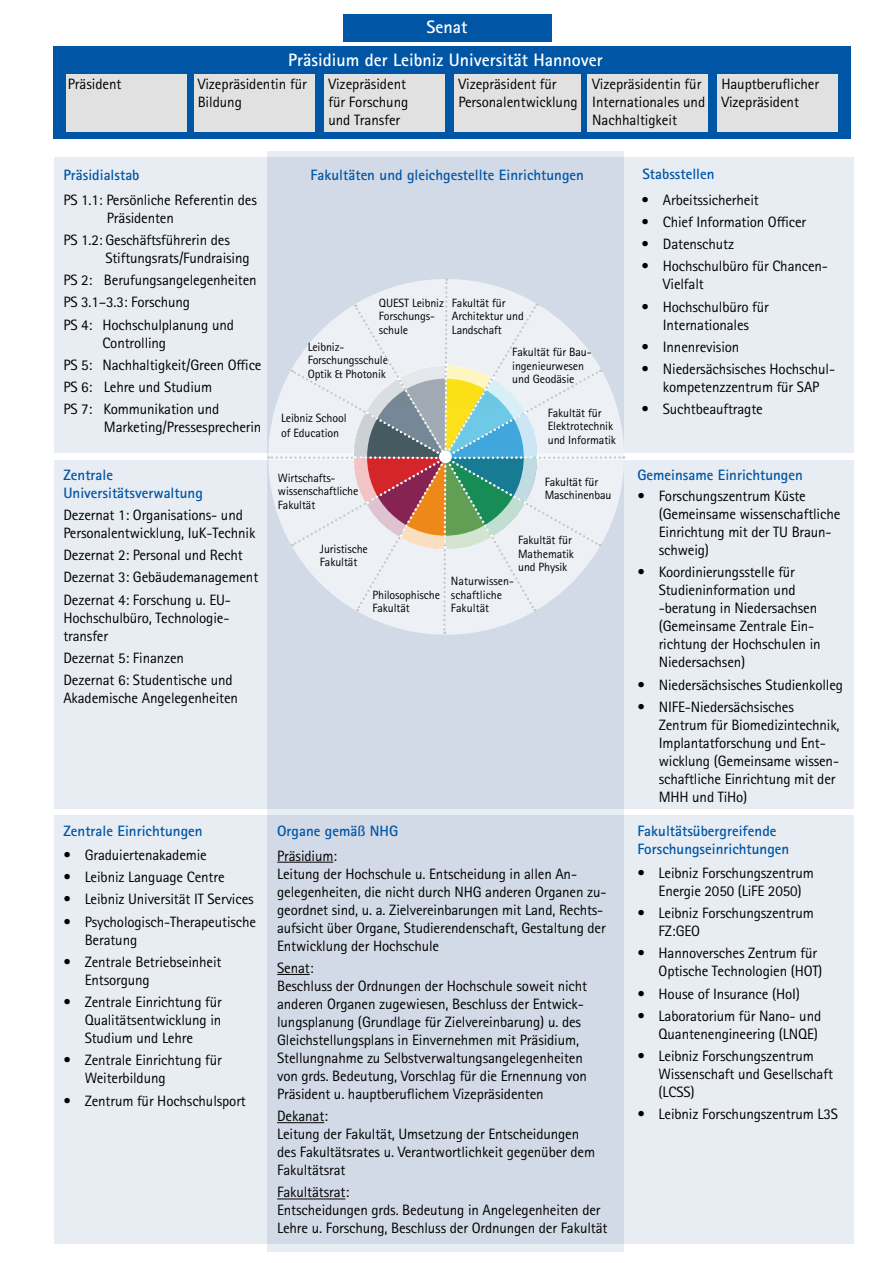
<style>
.page{position:relative;width:893px;height:1263px;background:#fff}
.page>*{position:absolute;margin:0;border:0;box-sizing:border-box;transform-origin:0 0}
.t1{font:700 18px "Rotis Sans Serif Std";color:#fff}
.t2{font:15px/18px "Rotis Sans Serif Std";letter-spacing:-.01em;color:#000}
.t3{font:700 15px/18px "Rotis Sans Serif Std";color:#0056a5}
.t4{font:12px/13.5px "Rotis Sans Serif Std";letter-spacing:-.01em;color:#000}
</style>
<div class="page">
<div style="left:54px;top:815px;width:800px;height:429px;background:#e8ecf3"></div>
<div style="left:54px;top:158px;width:800px;height:295px;background:#e8ecf3"></div>
<div style="left:54px;top:460px;width:800px;height:349px;background:#e8ecf3"></div>
<div style="left:53px;top:47px;width:797px;height:92px;background:#0056a5"></div>
<div style="left:268px;top:151px;width:356px;height:1100px;background:#d3dae7"></div>
<div style="left:588px;top:74px;width:120px;height:57px;background:#e1e1e1"></div>
<div style="left:717px;top:74px;width:121px;height:57px;background:#e1e1e1"></div>
<div style="left:454px;top:74px;width:127px;height:57px;background:#e1e1e1"></div>
<div style="left:324px;top:74px;width:121px;height:57px;background:#e1e1e1"></div>
<div style="left:195px;top:74px;width:120px;height:57px;background:#e1e1e1"></div>
<div style="left:66px;top:74px;width:120px;height:57px;background:#e1e1e1"></div>
<div style="left:343px;top:14px;width:208px;height:27px;background:#0056a5"></div>
<svg style="left:268px;top:278px;width:356px;height:356px"></svg>
<div style="left:439px;top:450px;width:13px;height:13px;background:#fff;border-radius:50%"></div>
<hr style="left:277px;top:862px;width:56px;height:1px;background:#000">
<hr style="left:277px;top:974px;width:33px;height:1px;background:#000">
<hr style="left:277px;top:1122px;width:47px;height:1px;background:#000">
<hr style="left:277px;top:1198px;width:68px;height:1px;background:#000">
<p class="t1" style="left:426px;top:16px;width:43px">Senat</p>
<p class="t2" style="left:68px;top:75px;width:55px">Präsident</p>
<p class="t1" style="left:288px;top:48px;width:316px">Präsidium der Leibniz Universität Hannover</p>
<p class="t2" style="left:198px;top:75px;width:111px">Vizepräsidentin für<br>Bildung</p>
<p class="t2" style="left:328px;top:75px;width:81px">Vizepräsident für Forschung und Transfer</p>
<p class="t2" style="left:458px;top:75px;width:121px">Vizepräsident für<br>Personalentwicklung</p>
<p class="t2" style="left:592px;top:75px;width:115px">Vizepräsidentin für<br>Internationales und<br>Nachhaltigkeit</p>
<p class="t2" style="left:721px;top:75px;width:99px">Hauptberuflicher<br>Vizepräsident</p>
<p class="t3" style="left:63px;top:166px;width:78px">Präsidialstab</p>
<p class="t3" style="left:642px;top:165px;width:74px">Stabsstellen</p>
<p class="t3" style="left:311px;top:166px;width:275px">Fakultäten und gleichgestellte Einrichtungen</p>
<p class="t2" style="left:107px;top:191px;width:152px;text-indent:-44px">PS 1.1: Persönliche Referentin des<br>Präsidenten</p>
<p class="t2" style="left:105px;top:231px;width:146px;text-indent:-42px">PS 1.2: Geschäftsführerin des<br>Stiftungsrats/Fundraising</p>
<p class="t2" style="left:63px;top:269px;width:195px;line-height:22.2px">PS 2: Berufungsangelegenheiten<br>PS 3.1–3.3: Forschung<br>PS 4: Hochschulplanung und</p>
<p class="t2" style="left:63px;top:331px;width:200px;line-height:22.2px;text-indent:39px">Controlling<br>PS 5: Nachhaltigkeit/Green Office<br>PS 6: Lehre und Studium<br>PS 7: Kommunikation und</p>
<p class="t2" style="left:104px;top:418px;width:159px">Marketing/Pressesprecherin</p>
<p class="t3" style="left:63px;top:466px;width:141px">Zentrale<br>Universitätsverwaltung</p>
<p class="t2" style="left:63px;top:506px;width:193px">Dezernat 1: Organisations- und<br>Personalentwicklung, IuK-Technik</p>
<p class="t2" style="left:63px;top:544px;width:196px;line-height:22.2px">Dezernat 2: Personal und Recht<br>Dezernat 3: Gebäudemanagement<br>Dezernat 4: Forschung u. EU-</p>
<p class="t2" style="left:63px;top:609px;width:166px">Hochschulbüro, Technologie&shy;transfer</p>
<p class="t2" style="left:63px;top:647px;width:171px;line-height:22.2px">Dezernat 5: Finanzen<br>Dezernat 6: Studentische und</p>
<p class="t2" style="left:63px;top:689px;width:176px">Akademische Angelegenheiten</p>
<p class="t4" style="left:379px;top:296px;width:66px">QUEST Leibniz<br>Forschungs&shy;schule</p>
<p class="t4" style="left:308px;top:340px;width:82px">Leibniz-<br>Forschungsschule<br>Optik &amp; Photonik</p>
<p class="t4" style="left:281px;top:411px;width:67px;line-height:14.4px">Leibniz School of Education</p>
<p class="t4" style="left:452px;top:296px;width:73px">Fakultät für<br>Architektur und<br>Landschaft</p>
<p class="t4" style="left:512px;top:345px;width:81px">Fakultät für Bau&shy;ingenieurwesen und Geodäsie</p>
<p class="t4" style="left:548px;top:406px;width:70px">Fakultät für<br>Elektrotechnik und Informatik</p>
<p class="t4" style="left:278px;top:471px;width:82px">Wirtschafts&shy;wissenschaftliche<br>Fakultät</p>
<p class="t4" style="left:320px;top:542px;width:49px">Juristische<br>Fakultät</p>
<p class="t4" style="left:545px;top:475px;width:68px">Fakultät für<br>Maschinenbau</p>
<p class="t4" style="left:518px;top:533px;width:57px">Fakultät für<br>Mathematik und Physik</p>
<p class="t4" style="left:373px;top:588px;width:69px">Philosophische<br>Fakultät</p>
<p class="t4" style="left:451px;top:575px;width:65px">Naturwissen&shy;schaftliche<br>Fakultät</p>
<p class="t3" style="left:63px;top:822px;width:141px">Zentrale Einrichtungen</p>
<p class="t2" style="left:63px;top:846px;width:145px">• Graduiertenakademie</p>
<p class="t2" style="left:63px;top:868px;width:163px">• Leibniz Language Centre</p>
<p class="t2" style="left:63px;top:890px;width:192px">• Leibniz Universität IT Services</p>
<p class="t2" style="left:85px;top:913px;width:173px;text-indent:-21px">• Psychologisch-Therapeutische<br>Beratung</p>
<p class="t2" style="left:85px;top:953px;width:138px;text-indent:-21px">• Zentrale Betriebseinheit<br>Entsorgung</p>
<p class="t2" style="left:85px;top:993px;width:139px;text-align:justify;text-indent:-21px">• Zentrale Einrichtung für Qualitätsentwicklung in Studium und Lehre</p>
<p class="t2" style="left:85px;top:1051px;width:139px;text-indent:-21px">• Zentrale Einrichtung für<br>Weiterbildung</p>
<p class="t2" style="left:63px;top:1092px;width:184px">• Zentrum für Hochschulsport</p>
<p class="t3" style="left:277px;top:822px;width:123px">Organe gemäß NHG</p>
<p class="t2" style="left:277px;top:847px;width:331px">Präsidium:<br>Leitung der Hochschule u. Entscheidung in allen An&shy;gelegenheiten, die nicht durch NHG anderen Organen zu&shy;geordnet sind, u. a. Zielvereinbarungen mit Land, Rechts&shy;aufsicht über Organe, Studierendenschaft, Gestaltung der Entwicklung der Hochschule</p>
<p class="t2" style="left:277px;top:959px;width:311px">Senat:<br>Beschluss der Ordnungen der Hochschule soweit nicht anderen Organen zugewiesen, Beschluss der Entwick&shy;lungsplanung (Grundlage für Zielvereinbarung) u. des Gleichstellungsplans in Einvernehmen mit Präsidium, Stellungnahme zu Selbstverwaltungsangelegenheiten von grds. Bedeutung, Vorschlag für die Ernennung von Präsident u. hauptberuflichem Vizepräsidenten</p>
<p class="t2" style="left:277px;top:1107px;width:320px">Dekanat:<br>Leitung der Fakultät, Umsetzung der Entscheidungen des Fakultätsrates u. Verantwortlichkeit gegenüber dem Fakultätsrat</p>
<p class="t2" style="left:277px;top:1183px;width:332px">Fakultätsrat:<br>Entscheidungen grds. Bedeutung in Angelegenheiten der<br>Lehre u. Forschung, Beschluss der Ordnungen der Fakultät</p>
<p class="t2" style="left:642px;top:191px;width:119px">• Arbeitssicherheit</p>
<p class="t2" style="left:642px;top:213px;width:166px">• Chief Information Officer</p>
<p class="t2" style="left:642px;top:235px;width:94px">• Datenschutz</p>
<p class="t2" style="left:663px;top:257px;width:165px;text-indent:-21px">• Hochschulbüro für Chancen-<br>Vielfalt</p>
<p class="t2" style="left:642px;top:298px;width:129px;text-align:center">• Hochschulbüro für<br>Internationales</p>
<p class="t2" style="left:642px;top:338px;width:99px">• Innenrevision</p>
<p class="t2" style="left:642px;top:360px;width:192px;text-align:center">• Niedersächsisches Hochschul-- kompetenzzentrum für SAP</p>
<p class="t2" style="left:642px;top:400px;width:123px">• Suchtbeauftragte</p>
<p class="t3" style="left:637px;top:466px;width:167px">Gemeinsame Einrichtungen</p>
<p class="t2" style="left:659px;top:487px;width:183px;text-indent:-21px">• Forschungszentrum Küste (Gemeinsame wissenschaftliche<br>Einrichtung mit der TU Braun&shy;schweig)</p>
<p class="t2" style="left:659px;top:563px;width:163px;text-indent:-21px">• Koordinierungsstelle für<br>Studieninformation und -beratung in Niedersachsen (Gemeinsame Zentrale Ein&shy;richtung der Hochschulen in<br>Niedersachsen)</p>
<p class="t2" style="left:637px;top:676px;width:207px">• Niedersächsisches Studienkolleg</p>
<p class="t2" style="left:659px;top:698px;width:182px;text-indent:-21px">• NIFE-Niedersächsisches<br>Zentrum für Biomedizintechnik,<br>Implantatforschung und Ent&shy;wicklung (Gemeinsame wissen&shy;schaftliche Einrichtung mit der<br>MHH und TiHo)</p>
<p class="t3" style="left:637px;top:822px;width:153px">Fakultätsübergreifende<br>Forschungseinrichtungen</p>
<p class="t2" style="left:637px;top:864px;width:178px;text-align:center">• Leibniz Forschungszentrum<br>Energie 2050 (LiFE 2050)</p>
<p class="t2" style="left:659px;top:904px;width:157px;text-indent:-21px">• Leibniz Forschungszentrum<br>FZ:GEO</p>
<p class="t2" style="left:659px;top:944px;width:165px;text-indent:-21px">• Hannoversches Zentrum für<br>Optische Technologien (HOT)</p>
<p class="t2" style="left:637px;top:985px;width:164px">• House of Insurance (HoI)</p>
<p class="t2" style="left:637px;top:1007px;width:185px;text-align:right">• Laboratorium für Nano- und<br>Quantenengineering (LNQE)</p>
<p class="t2" style="left:659px;top:1047px;width:176px;text-indent:-21px">• Leibniz Forschungszentrum<br>Wissenschaft und Gesellschaft (LCSS)</p>
<p class="t2" style="left:637px;top:1105px;width:202px">• Leibniz Forschungszentrum L3S</p>
</div>
